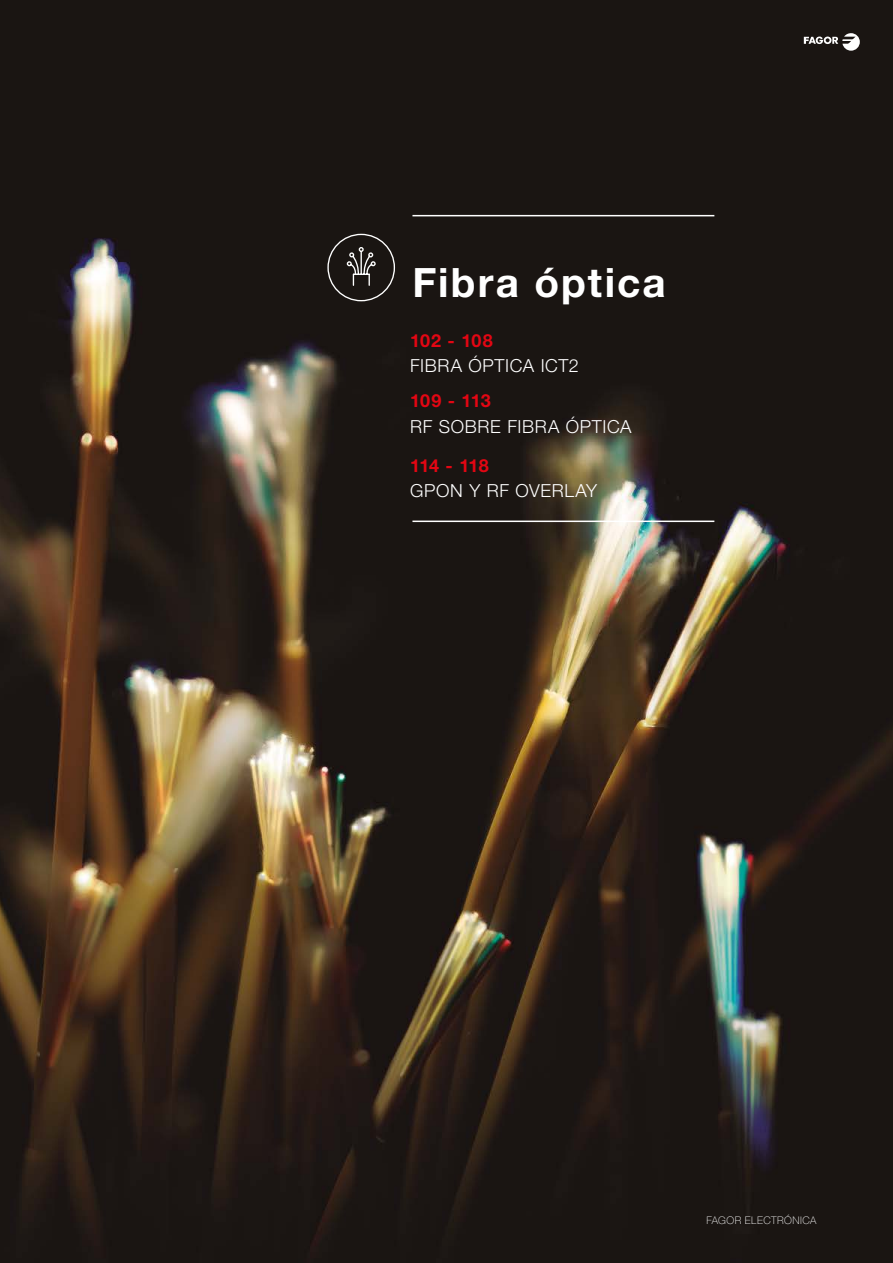
<style>
.page{position:relative;width:893px;height:1263px;background:#fff}
.page>*{position:absolute;margin:0;border:0;box-sizing:border-box;transform-origin:0 0}
.t1{font:700 40.5px "Helvetica Neue LT Std";letter-spacing:.05em;color:#fff}
.t2{font:300 18px "Helvetica Neue LT Std";letter-spacing:.04em;color:#fff}
.t3{font:700 18px "Helvetica Neue LT Std";letter-spacing:.01em;color:#e30613}
.t4{font:100 10.5px "Helvetica Neue LT Std";letter-spacing:.045em;color:#fff}
</style>
<div class="page">
<img style="left:0;top:0;width:893px;height:1263px">
<svg style="left:804px;top:33px;width:56px;height:18px"></svg>
<hr style="left:412px;top:521px;width:302px;height:1px;background:#fff">
<hr style="left:412px;top:215px;width:302px;height:1px;background:#fff">
<svg style="left:327px;top:233px;width:69px;height:69px;background:#322e2b"></svg>
<h1 class="t1" style="left:412px;top:258px;width:255px">Fibra óptica</h1>
<p class="t3" style="left:410px;top:329px;width:84px">102 - 108</p>
<p class="t2" style="left:410px;top:355px;width:170px">FIBRA ÓPTICA ICT2</p>
<p class="t3" style="left:410px;top:390px;width:82px">109 - 113</p>
<p class="t2" style="left:410px;top:416px;width:223px">RF SOBRE FIBRA ÓPTICA</p>
<p class="t3" style="left:410px;top:454px;width:80px">114 - 118</p>
<p class="t2" style="left:410px;top:480px;width:188px">GPON Y RF OVERLAY</p>
<p class="t4" style="left:706px;top:1214px;width:112px">FAGOR ELECTRÓNICA</p>
</div>
